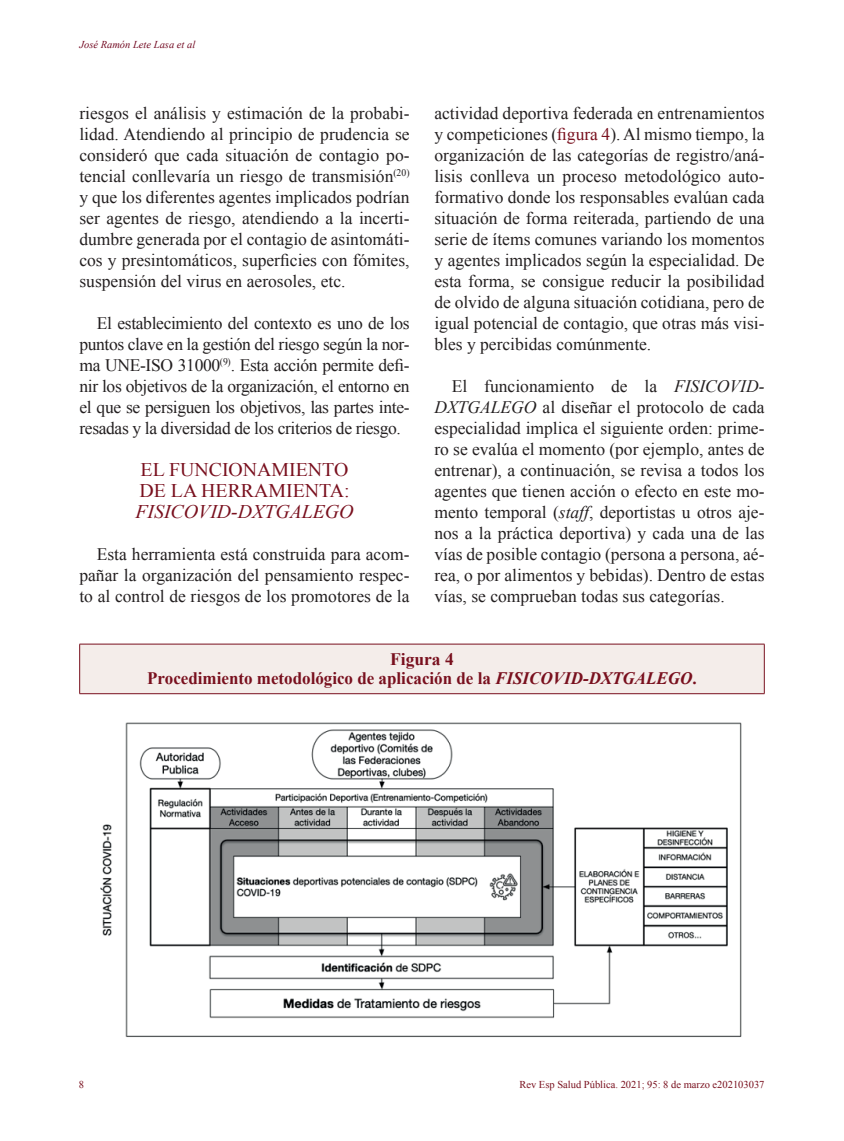
<style>
.page{position:relative;width:844px;height:1141px;background:#fff}
.page>*{position:absolute;margin:0;border:0;box-sizing:border-box;transform-origin:0 0}
.t1{font:19.25px/21px "Times New Roman";color:#79101e}
.t2{font:italic 19.25px "Times New Roman";color:#79101e}
.t3{font:17.5px/21px "Times New Roman";color:#231f20;text-align:justify}
.t4{font:700 17.5px/19.2px "Times New Roman";color:#79101e;text-align:center}
.t5{font:10.5px "Times New Roman";color:#79101e}
.t6{font:italic 10.5px "Times New Roman";color:#730b23}
.s1{color:#79101e}
.s2{font-style:italic}
</style>
<div class="page">
<div style="left:80px;top:644px;width:684px;height:50px;background:#f4edea"></div>
<hr style="left:79px;top:644px;width:1px;height:49px;background:#79101e">
<hr style="left:763px;top:644px;width:1px;height:49px;background:#79101e">
<hr style="left:79px;top:644px;width:685px;height:1px;background:#79101e">
<hr style="left:79px;top:693px;width:685px;height:1px;background:#79101e">
<img style="left:100px;top:722px;width:642px;height:315px">
<p class="t6" style="left:79px;top:38px;width:117px">José Ramón Lete Lasa et al</p>
<p class="t3" style="left:79px;top:103px;width:331px">riesgos el análisis y estimación de la probabi&shy;lidad. Atendiendo al principio de prudencia se consideró que cada situación de contagio po&shy;tencial conllevaría un riesgo de transmisión<sup>(20) </sup>y que los diferentes agentes implicados podrían ser agentes de riesgo, atendiendo a la incerti&shy;dumbre generada por el contagio de asintomáti&shy;cos y presintomáticos, superficies con fómites, suspensión del virus en aerosoles, etc.</p>
<p class="t3" style="left:79px;top:313px;width:331px;text-indent:17px">El establecimiento del contexto es uno de los puntos clave en la gestión del riesgo según la nor&shy;ma UNE-ISO 31000<sup>(9)</sup>. Esta acción permite defi&shy;nir los objetivos de la organización, el entorno en el que se persiguen los objetivos, las partes inte&shy;resadas y la diversidad de los criterios de riesgo.</p>
<p class="t1" style="left:139px;top:459px;width:211px">EL FUNCIONAMIENTO<br>DE LA HERRAMIENTA:</p>
<p class="t2" style="left:135px;top:499px;width:220px">FISICOVID-DXTGALEGO</p>
<p class="t3" style="left:79px;top:544px;width:331px;text-indent:17px">Esta herramienta está construida para acom&shy;pañar la organización del pensamiento respec&shy;to al control de riesgos de los promotores de la</p>
<p class="t3" style="left:434px;top:103px;width:331px">actividad deportiva federada en entrenamientos y competiciones (<span class="s1">figura 4</span>). Al mismo tiempo, la organización de las categorías de registro/aná&shy;lisis conlleva un proceso metodológico auto&shy;formativo donde los responsables evalúan cada situación de forma reiterada, partiendo de una serie de ítems comunes variando los momentos y agentes implicados según la especialidad. De esta forma, se consigue reducir la posibilidad de olvido de alguna situación cotidiana, pero de igual potencial de contagio, que otras más visi&shy;bles y percibidas comúnmente.</p>
<p class="t3" style="left:434px;top:376px;width:331px;text-indent:17px">El funcionamiento de la <span class="s2">FISICOVID-DXTGALEGO</span> al diseñar el protocolo de cada especialidad implica el siguiente orden: prime&shy;ro se evalúa el momento (por ejemplo, antes de entrenar), a continuación, se revisa a todos los agentes que tienen acción o efecto en este mo&shy;mento temporal (<span class="s2">staff</span>, deportistas u otros aje&shy;nos a la práctica deportiva) y cada una de las vías de posible contagio (persona a persona, aé&shy;rea, o por alimentos y bebidas). Dentro de estas vías, se comprueban todas sus categorías.</p>
<p class="t4" style="left:147px;top:649px;width:551px">Figura 4<br>Procedimiento metodológico de aplicación de la <span class="s2">FISICOVID-DXTGALEGO</span>.</p>
<p class="t5" style="left:79px;top:1077px;width:7px">8</p>
<p class="t5" style="left:519px;top:1077px;width:246px">Rev Esp Salud Pública. 2021; 95: 8 de marzo e202103037</p>
</div>
